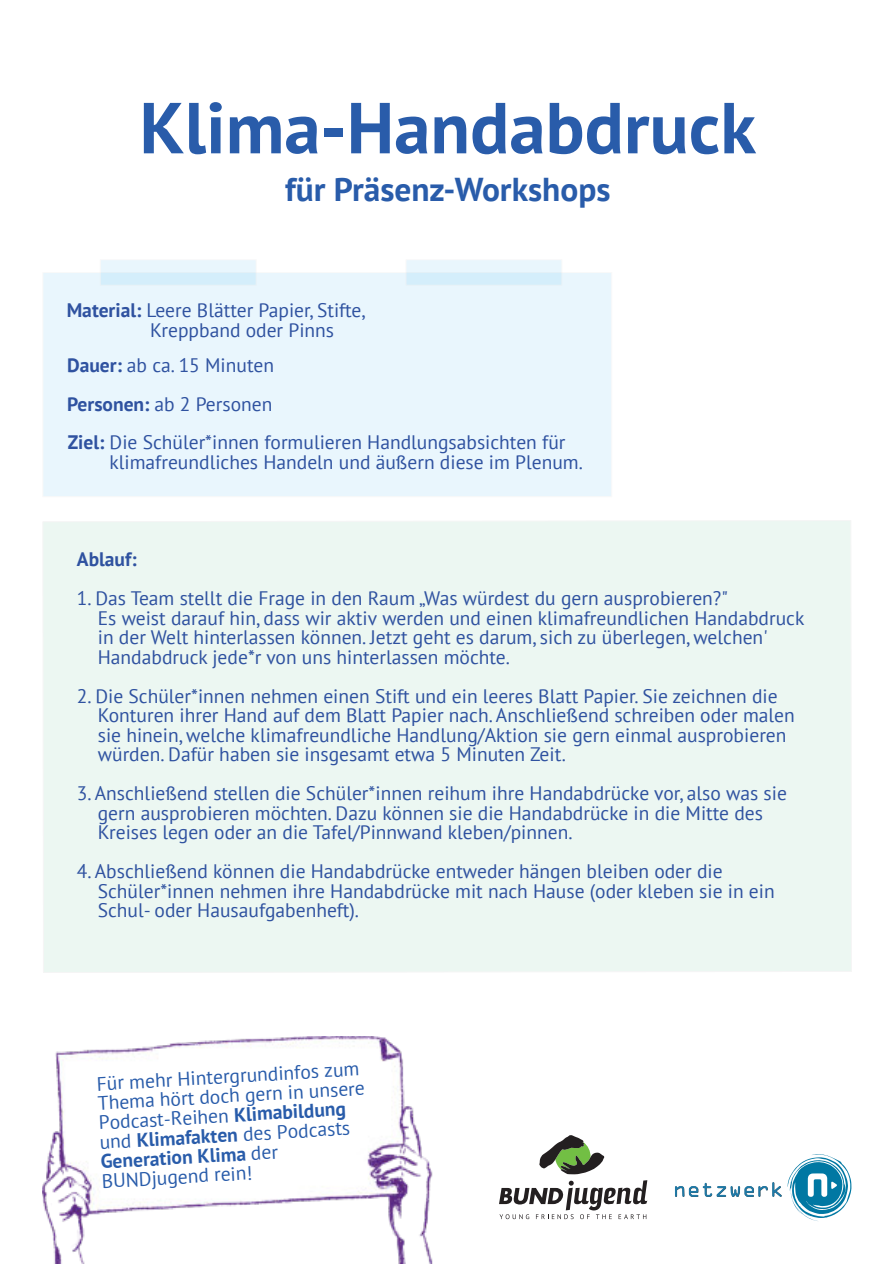
<style>
.page{position:relative;width:894px;height:1264px;background:#fff}
.page>*{position:absolute;margin:0;border:0;box-sizing:border-box;transform-origin:0 0}
.t1{font:700 72px "PT Sans";color:#295caa}
.t2{font:700 33px "PT Sans";color:#295caa}
.t3{font:19.5px/19.5px "PT Sans";color:#2f52a0}
.t4{font:19.5px/19.5px "PT Sans";color:#295caa}
.t5{font:700 19.5px "PT Sans";color:#2f52a0}
.s1{font-weight:700}
</style>
<div class="page">
<svg style="left:499px;top:1135px;width:148px;height:83px"></svg>
<svg style="left:787px;top:1154px;width:64px;height:67px"></svg>
<svg style="left:675px;top:1182px;width:106px;height:14px"></svg>
<div style="left:43px;top:521px;width:808px;height:451px;background:#ecf7f2"></div>
<div style="left:43px;top:272px;width:568px;height:225px;background:#e9f6fd;border:1px solid #ebebeb"></div>
<div style="left:100px;top:259px;width:156px;height:26px;background:#009ceb;border:1px solid #ebebeb;opacity:.09"></div>
<div style="left:405px;top:259px;width:157px;height:26px;background:#009ceb;border:1px solid #ebebeb;opacity:.09"></div>
<img style="left:43px;top:1036px;width:390px;height:227px">
<h1 class="t1" style="left:139px;top:98px;width:617px">Klima-Handabdruck</h1>
<h2 class="t2" style="left:285px;top:176px;width:327px">für Präsenz-Workshops</h2>
<p class="t3" style="left:150px;top:302px;width:217px;text-indent:-83px"><span class="s1">Material:</span> Leere Blätter Papier, Stifte,<br>Kreppband oder Pinns</p>
<p class="t3" style="left:67px;top:347px;width:208px;line-height:39px"><span class="s1">Dauer:</span> ab ca. 15 Minuten<br><span class="s1">Personen:</span> ab 2 Personen</p>
<p class="t3" style="left:109px;top:434px;width:475px;text-indent:-42px"><span class="s1">Ziel:</span> Die Schüler*innen formulieren Handlungsabsichten für klimafreundliches Handeln und äußern diese im Plenum.</p>
<p class="t5" style="left:77px;top:551px;width:61px">Ablauf:</p>
<p class="t3" style="left:98px;top:590px;width:707px;text-indent:-21px">1. Das Team stellt die Frage in den Raum „Was würdest du gern ausprobieren?"<br>Es weist darauf hin, dass wir aktiv werden und einen klimafreundlichen Handabdruck in der Welt hinterlassen können. Jetzt geht es darum, sich zu überlegen, welchen' Handabdruck jede*r von uns hinterlassen möchte.</p>
<p class="t3" style="left:98px;top:687px;width:698px;text-indent:-21px">2. Die Schüler*innen nehmen einen Stift und ein leeres Blatt Papier. Sie zeichnen die Konturen ihrer Hand auf dem Blatt Papier nach. Anschließend schreiben oder malen sie hinein, welche klimafreundliche Handlung/Aktion sie gern einmal ausprobieren würden. Dafür haben sie insgesamt etwa 5 Minuten Zeit.</p>
<p class="t3" style="left:98px;top:785px;width:690px;text-indent:-21px">3. Anschließend stellen die Schüler*innen reihum ihre Handabdrücke vor, also was sie gern ausprobieren möchten. Dazu können sie die Handabdrücke in die Mitte des<br>Kreises legen oder an die Tafel/Pinnwand kleben/pinnen.</p>
<p class="t3" style="left:98px;top:863px;width:678px;text-indent:-21px">4. Abschließend können die Handabdrücke entweder hängen bleiben oder die<br>Schüler*innen nehmen ihre Handabdrücke mit nach Hause (oder kleben sie in ein<br>Schul- oder Hausaufgabenheft).</p>
<p class="t4" style="left:96px;top:1074px;width:269px;rotate:-3deg">Für mehr Hintergrundinfos zum<br>Thema hört doch gern in unsere<br>Podcast-Reihen <span class="s1">Klimabildung </span>und <span class="s1">Klimafakten</span> des Podcasts<br><span class="s1">Generation Klima</span> der<br>BUNDjugend rein!</p>
</div>
